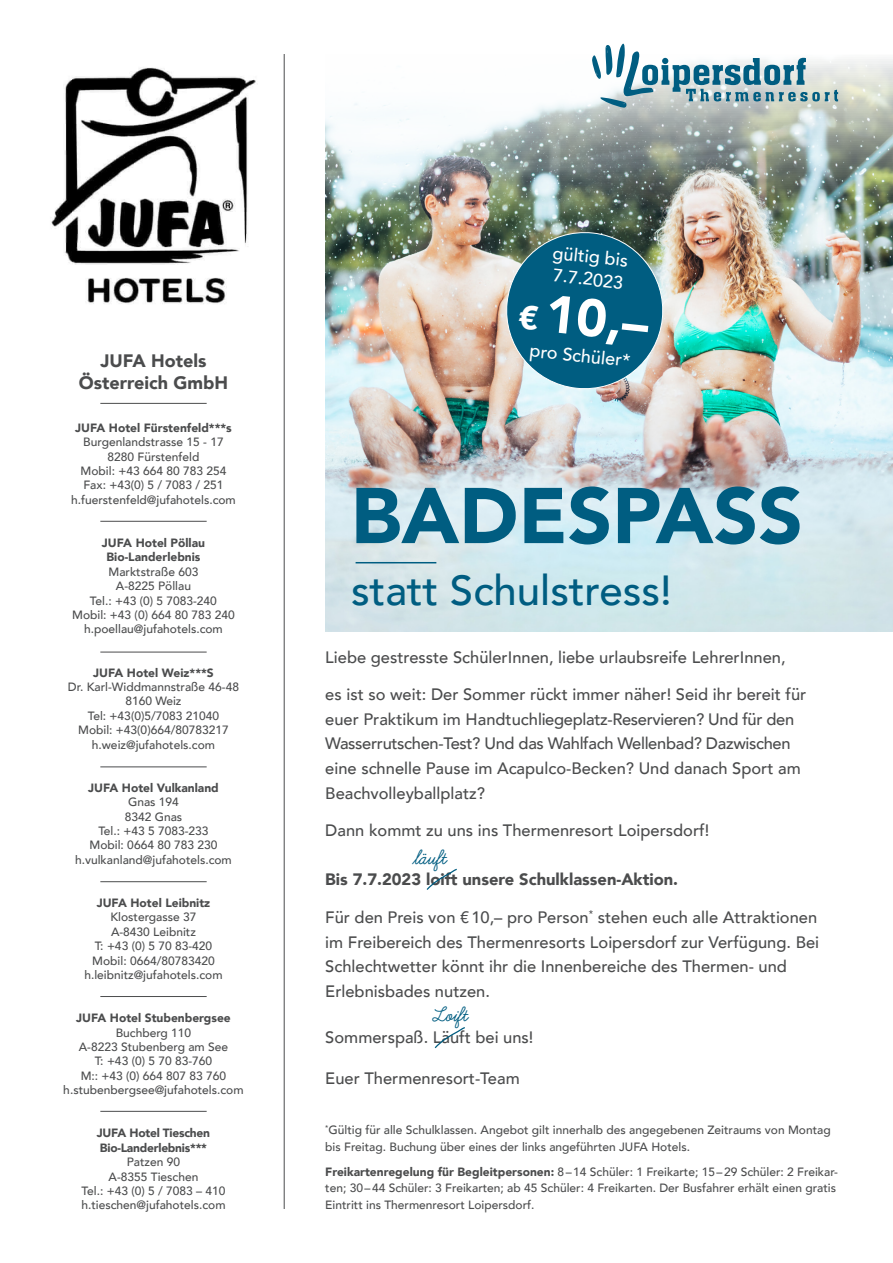
<style>
.page{position:relative;width:893px;height:1263px;background:#fff}
.page>*{position:absolute;margin:0;border:0;box-sizing:border-box;transform-origin:0 0}
.t1{font:900 78px "Avenir";color:#005d81}
.t2{font:900 52.2px "Avenir";color:#fff}
.t3{font:500 42px "Avenir";color:#005d81}
.t4{font:700 22.5px "Learning Curve";color:#005d81}
.t5{font:500 18px/22.6px "Avenir";color:#fff}
.t6{font:900 18px/21.6px "Avenir";color:#4b4c4d;text-align:center}
.t7{font:500 16.5px/24.6px "Avenir";color:#4b4c4d}
.t8{font:900 16.5px "Avenir";color:#4b4c4d}
.t9{font:500 12px/14.4px "Avenir";color:#4b4c4d;text-align:center}
.t10{font:900 12px/14.4px "Avenir";color:#4b4c4d;text-align:center}
.t11{font:900 12px/14.4px "Avenir";letter-spacing:-.02em;color:#4b4c4d}
.s1{font-size:33.15px}
.s2{font-weight:900}
</style>
<div class="page">
<img style="left:325px;top:59px;width:568px;height:572px">
<hr style="left:356px;top:562px;width:80px;height:1px;background:#005d81">
<svg style="left:502px;top:228px;width:166px;height:165px;background:#38798e"></svg>
<svg style="left:592px;top:44px;width:246px;height:64px"></svg>
<img style="left:51px;top:67px;width:205px;height:237px">
<svg style="left:426px;top:868px;width:31px;height:22px"></svg>
<svg style="left:434px;top:1027px;width:31px;height:22px"></svg>
<hr style="left:284px;top:54px;width:1px;height:1155px;background:#4b4c4d">
<hr style="left:100px;top:521px;width:107px;height:1px;background:#4b4c4d">
<hr style="left:100px;top:403px;width:107px;height:1px;background:#4b4c4d">
<hr style="left:100px;top:652px;width:107px;height:1px;background:#4b4c4d">
<hr style="left:100px;top:766px;width:107px;height:1px;background:#4b4c4d">
<hr style="left:100px;top:881px;width:107px;height:1px;background:#4b4c4d">
<hr style="left:100px;top:996px;width:107px;height:1px;background:#4b4c4d">
<hr style="left:100px;top:1111px;width:107px;height:1px;background:#4b4c4d">
<h3 class="t6" style="left:79px;top:349px;width:151px">JUFA Hotels<br>Österreich GmbH</h3>
<p class="t10" style="left:75px;top:420px;width:158px">JUFA Hotel Fürstenfeld***s</p>
<p class="t9" style="left:71px;top:434px;width:166px">Burgenlandstrasse 15 - 17<br>8280 Fürstenfeld<br>Mobil: +43 664 80 783 254<br>Fax: +43(0) 5 / 7083 / 251 h.fuerstenfeld@jufahotels.com</p>
<p class="t10" style="left:102px;top:535px;width:105px">JUFA Hotel Pöllau<br>Bio-Landerlebnis</p>
<p class="t9" style="left:72px;top:564px;width:164px">Marktstraße 603<br>A-8225 Pöllau<br>Tel.: +43 (0) 5 7083-240<br>Mobil: +43 (0) 664 80 783 240 h.poellau@jufahotels.com</p>
<p class="t10" style="left:93px;top:665px;width:122px">JUFA Hotel Weiz***S</p>
<p class="t9" style="left:68px;top:679px;width:173px">Dr. Karl-Widdmannstraße 46-48<br>8160 Weiz<br>Tel: +43(0)5/7083 21040<br>Mobil: +43(0)664/80783217 h.weiz@jufahotels.com</p>
<p class="t10" style="left:88px;top:780px;width:132px">JUFA Hotel Vulkanland</p>
<p class="t9" style="left:75px;top:794px;width:158px">Gnas 194<br>8342 Gnas<br>Tel.: +43 5 7083-233<br>Mobil: 0664 80 783 230 h.vulkanland@jufahotels.com</p>
<p class="t10" style="left:97px;top:895px;width:115px">JUFA Hotel Leibnitz</p>
<p class="t9" style="left:84px;top:909px;width:140px">Klostergasse 37<br>A-8430 Leibnitz<br>T: +43 (0) 5 70 83-420<br>Mobil: 0664/80783420 h.leibnitz@jufahotels.com</p>
<p class="t10" style="left:76px;top:1010px;width:156px">JUFA Hotel Stubenbergsee</p>
<p class="t9" style="left:63px;top:1024px;width:182px">Buchberg 110<br>A-8223 Stubenberg am See<br>T: +43 (0) 5 70 83-760<br>M:: +43 (0) 664 807 83 760 h.stubenbergsee@jufahotels.com</p>
<p class="t11" style="left:97px;top:1126px;width:115px">JUFA Hotel Tieschen<br>Bio-Landerlebnis***</p>
<p class="t9" style="left:81px;top:1154px;width:146px">Patzen 90<br>A-8355 Tieschen<br>Tel.: +43 (0) 5 / 7083 – 410 h.tieschen@jufahotels.com</p>
<h3 class="t5" style="left:554px;top:240px;width:77px;rotate:6deg">gültig bis<br>7.7.2023</h3>
<h2 class="t2" style="left:524px;top:266px;width:131px;rotate:6deg"><span class="s1">€</span> 10,–</h2>
<h3 class="t5" style="left:531px;top:338px;width:103px;rotate:6deg">pro Schüler*</h3>
<h1 class="t1" style="left:351px;top:449px;width:454px">BADESPASS</h1>
<h3 class="t3" style="left:351px;top:554px;width:322px">statt Schulstress!</h3>
<h3 class="t7" style="left:325px;top:644px;width:462px">Liebe gestresste SchülerInnen, liebe urlaubsreife LehrerInnen,</h3>
<p class="t7" style="left:325px;top:681px;width:483px">es ist so weit: Der Sommer rückt immer näher! Seid ihr bereit für euer Praktikum im Handtuchliegeplatz-Reservieren? Und für den Wasserrutschen-Test? Und das Wahlfach Wellenbad? Dazwischen eine schnelle Pause im Acapulco-Becken? Und danach Sport am Beachvolleyballplatz?</p>
<h3 class="t7" style="left:325px;top:817px;width:385px">Dann kommt zu uns ins Thermenresort Loipersdorf!</h3>
<h3 class="t8" style="left:325px;top:865px;width:354px">Bis 7.7.2023 loift unsere Schulklassen-Aktion.</h3>
<h3 class="t7" style="left:325px;top:904px;width:495px">Für den Preis von €10,– pro Person<sup>*</sup> stehen euch alle Attraktionen im Freibereich des Thermenresorts Loipersdorf zur Verfügung. Bei Schlechtwetter könnt ihr die Innenbereiche des Thermen- und Erlebnisbades nutzen.</h3>
<h3 class="t7" style="left:325px;top:1024px;width:210px">Sommerspaß. Läuft bei uns!</h3>
<h3 class="t7" style="left:325px;top:1065px;width:196px">Euer Thermenresort-Team</h3>
<h3 class="t4" style="left:414px;top:845px;width:34px">läuft</h3>
<h3 class="t4" style="left:434px;top:1002px;width:36px">Loift</h3>
<p class="t9" style="left:325px;top:1121px;width:507px;line-height:16.5px;text-align:left"><sup>*</sup>Gültig für alle Schulklassen. Angebot gilt innerhalb des angegebenen Zeitraums von Montag bis Freitag. Buchung über eines der links angeführten JUFA Hotels.</p>
<p class="t9" style="left:325px;top:1163px;width:514px;line-height:16.5px;text-align:left"><span class="s2">Freikartenregelung für Begleitpersonen:</span> 8–14 Schüler: 1 Freikarte; 15–29 Schüler: 2 Freikar&shy;ten; 30–44 Schüler: 3 Freikarten; ab 45 Schüler: 4 Freikarten. Der Busfahrer erhält einen gratis<br>Eintritt ins Thermenresort Loipersdorf.</p>
</div>
